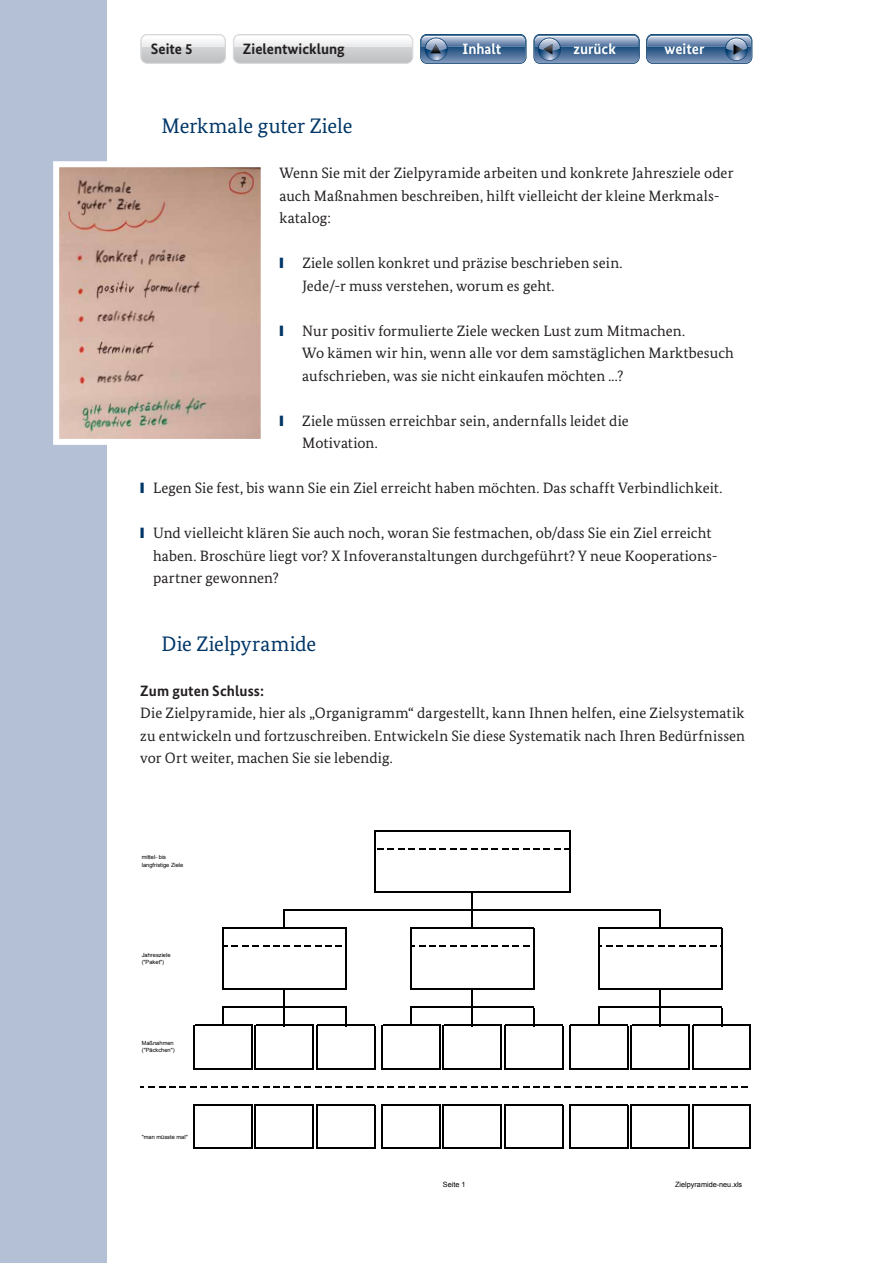
<style>
.page{position:relative;width:893px;height:1263px;background:#fff}
.page>*{position:absolute;margin:0;border:0;box-sizing:border-box;transform-origin:0 0}
.t1{font:21px "Bundes Serif";letter-spacing:-.005em;color:#003667}
.t2{font:15px/22.5px "Bundes Serif";letter-spacing:.005em;color:#231f20}
.t3{font:700 15px "Bundes Sans";color:#231f20}
.t4{font:700 15px "Bundes Sans";color:#fff}
.t5{font:7.35px "Arial";color:#000}
.t6{font:5.7px/7.4px "Arial";color:#000}
.s1{color:#003667}
</style>
<div class="page">
<div style="left:0;top:0;width:106px;height:1263px;background:#b3c0d6"></div>
<svg style="left:140px;top:34px;width:86px;height:30px;background:#d4d5d7"></svg>
<img style="left:142px;top:36px;width:82px;height:6px">
<svg style="left:233px;top:34px;width:180px;height:30px"></svg>
<svg style="left:420px;top:34px;width:107px;height:30px;background:#6785a8"></svg>
<svg style="left:533px;top:34px;width:107px;height:30px;background:#6785a8"></svg>
<svg style="left:646px;top:34px;width:106px;height:30px;background:#6684a7"></svg>
<svg style="left:53px;top:158px;width:208px;height:290px;background:#ccafa1"></svg>
<hr style="left:224px;top:927px;width:122px;height:2px;background:#000">
<hr style="left:411px;top:927px;width:123px;height:2px;background:#000">
<svg style="left:224px;top:945px;width:118px;height:2px"></svg>
<svg style="left:411px;top:945px;width:118px;height:2px"></svg>
<svg style="left:284px;top:909px;width:1px;height:18px"></svg>
<hr style="left:224px;top:989px;width:122px;height:1px;background:#000">
<hr style="left:471px;top:893px;width:2px;height:36px;background:#000">
<hr style="left:411px;top:989px;width:123px;height:1px;background:#000">
<svg style="left:659px;top:911px;width:2px;height:16px"></svg>
<hr style="left:222px;top:927px;width:2px;height:63px;background:#000">
<hr style="left:345px;top:929px;width:1px;height:61px;background:#000">
<hr style="left:224px;top:1007px;width:122px;height:1px;background:#000">
<hr style="left:410px;top:927px;width:1px;height:63px;background:#000">
<hr style="left:533px;top:929px;width:1px;height:61px;background:#000">
<hr style="left:411px;top:1007px;width:123px;height:1px;background:#000">
<hr style="left:598px;top:927px;width:1px;height:63px;background:#000">
<hr style="left:721px;top:929px;width:1px;height:61px;background:#000">
<hr style="left:195px;top:1025px;width:57px;height:1px;background:#000">
<hr style="left:256px;top:1025px;width:58px;height:1px;background:#000">
<hr style="left:374px;top:830px;width:1px;height:63px;background:#000">
<hr style="left:318px;top:1025px;width:57px;height:1px;background:#000">
<hr style="left:383px;top:1025px;width:57px;height:1px;background:#000">
<hr style="left:444px;top:1025px;width:58px;height:1px;background:#000">
<hr style="left:505px;top:1025px;width:58px;height:1px;background:#000">
<hr style="left:569px;top:831px;width:1px;height:62px;background:#000">
<hr style="left:570px;top:1025px;width:58px;height:1px;background:#000">
<hr style="left:632px;top:1025px;width:58px;height:1px;background:#000">
<hr style="left:195px;top:1068px;width:57px;height:1px;background:#000">
<hr style="left:256px;top:1068px;width:58px;height:1px;background:#000">
<hr style="left:318px;top:1068px;width:57px;height:1px;background:#000">
<hr style="left:383px;top:1068px;width:57px;height:1px;background:#000">
<hr style="left:444px;top:1068px;width:58px;height:1px;background:#000">
<hr style="left:505px;top:1068px;width:58px;height:1px;background:#000">
<hr style="left:570px;top:1068px;width:58px;height:1px;background:#000">
<hr style="left:632px;top:1068px;width:58px;height:1px;background:#000">
<hr style="left:193px;top:1025px;width:2px;height:44px;background:#000">
<hr style="left:251px;top:1026px;width:1px;height:43px;background:#000">
<hr style="left:195px;top:1104px;width:57px;height:1px;background:#000">
<hr style="left:255px;top:1025px;width:1px;height:44px;background:#000">
<hr style="left:313px;top:1026px;width:1px;height:43px;background:#000">
<hr style="left:256px;top:1104px;width:58px;height:1px;background:#000">
<hr style="left:316px;top:1025px;width:2px;height:44px;background:#000">
<hr style="left:374px;top:1026px;width:1px;height:43px;background:#000">
<hr style="left:318px;top:1104px;width:57px;height:1px;background:#000">
<hr style="left:381px;top:1025px;width:2px;height:44px;background:#000">
<hr style="left:439px;top:1026px;width:1px;height:43px;background:#000">
<hr style="left:383px;top:1104px;width:57px;height:1px;background:#000">
<hr style="left:443px;top:1025px;width:1px;height:44px;background:#000">
<hr style="left:500px;top:1026px;width:2px;height:43px;background:#000">
<hr style="left:444px;top:1104px;width:58px;height:1px;background:#000">
<hr style="left:504px;top:1025px;width:1px;height:44px;background:#000">
<hr style="left:562px;top:1026px;width:1px;height:43px;background:#000">
<hr style="left:505px;top:1104px;width:58px;height:1px;background:#000">
<hr style="left:569px;top:1025px;width:1px;height:44px;background:#000">
<hr style="left:627px;top:1026px;width:1px;height:43px;background:#000">
<hr style="left:570px;top:1104px;width:58px;height:1px;background:#000">
<hr style="left:630px;top:1025px;width:2px;height:44px;background:#000">
<hr style="left:688px;top:1026px;width:2px;height:43px;background:#000">
<hr style="left:632px;top:1104px;width:58px;height:1px;background:#000">
<hr style="left:692px;top:1025px;width:1px;height:44px;background:#000">
<hr style="left:750px;top:1026px;width:1px;height:43px;background:#000">
<hr style="left:195px;top:1147px;width:57px;height:2px;background:#000">
<hr style="left:256px;top:1147px;width:58px;height:2px;background:#000">
<hr style="left:318px;top:1147px;width:57px;height:2px;background:#000">
<hr style="left:383px;top:1147px;width:57px;height:2px;background:#000">
<hr style="left:444px;top:1147px;width:58px;height:2px;background:#000">
<hr style="left:505px;top:1147px;width:58px;height:2px;background:#000">
<hr style="left:570px;top:1147px;width:58px;height:2px;background:#000">
<hr style="left:632px;top:1147px;width:58px;height:2px;background:#000">
<hr style="left:374px;top:1105px;width:1px;height:44px;background:#000">
<hr style="left:569px;top:1104px;width:1px;height:45px;background:#000">
<hr style="left:471px;top:990px;width:2px;height:36px;background:#000">
<hr style="left:284px;top:990px;width:1px;height:36px;background:#000">
<hr style="left:659px;top:990px;width:2px;height:36px;background:#000">
<svg style="left:222px;top:1007px;width:2px;height:18px"></svg>
<svg style="left:345px;top:1008px;width:1px;height:17px"></svg>
<svg style="left:410px;top:1007px;width:1px;height:18px"></svg>
<svg style="left:533px;top:1008px;width:1px;height:17px"></svg>
<svg style="left:598px;top:1007px;width:1px;height:18px"></svg>
<svg style="left:721px;top:1008px;width:1px;height:17px"></svg>
<hr style="left:193px;top:1104px;width:2px;height:45px;background:#000">
<hr style="left:251px;top:1105px;width:1px;height:44px;background:#000">
<hr style="left:255px;top:1104px;width:1px;height:45px;background:#000">
<hr style="left:313px;top:1105px;width:1px;height:44px;background:#000">
<hr style="left:316px;top:1104px;width:2px;height:45px;background:#000">
<hr style="left:381px;top:1104px;width:2px;height:45px;background:#000">
<hr style="left:439px;top:1105px;width:1px;height:44px;background:#000">
<hr style="left:443px;top:1104px;width:1px;height:45px;background:#000">
<hr style="left:500px;top:1105px;width:2px;height:44px;background:#000">
<hr style="left:504px;top:1104px;width:1px;height:45px;background:#000">
<hr style="left:562px;top:1105px;width:1px;height:44px;background:#000">
<hr style="left:627px;top:1105px;width:1px;height:44px;background:#000">
<hr style="left:630px;top:1104px;width:2px;height:45px;background:#000">
<hr style="left:688px;top:1105px;width:2px;height:44px;background:#000">
<hr style="left:692px;top:1104px;width:1px;height:45px;background:#000">
<hr style="left:750px;top:1105px;width:1px;height:44px;background:#000">
<hr style="left:375px;top:830px;width:195px;height:1px;background:#000">
<svg style="left:377px;top:848px;width:192px;height:1px"></svg>
<hr style="left:375px;top:891px;width:195px;height:2px;background:#000">
<hr style="left:285px;top:909px;width:376px;height:2px;background:#000">
<hr style="left:599px;top:927px;width:123px;height:2px;background:#000">
<svg style="left:599px;top:945px;width:122px;height:2px"></svg>
<hr style="left:599px;top:989px;width:123px;height:1px;background:#000">
<hr style="left:599px;top:1007px;width:123px;height:1px;background:#000">
<hr style="left:693px;top:1025px;width:58px;height:1px;background:#000">
<hr style="left:693px;top:1068px;width:58px;height:1px;background:#000">
<svg style="left:141px;top:1086px;width:607px;height:1px"></svg>
<hr style="left:693px;top:1104px;width:58px;height:1px;background:#000">
<hr style="left:693px;top:1147px;width:58px;height:2px;background:#000">
<p class="t3" style="left:151px;top:40px;width:43px">Seite 5</p>
<p class="t3" style="left:243px;top:40px;width:103px">Zielentwicklung</p>
<p class="t4" style="left:463px;top:40px;width:40px">Inhalt</p>
<p class="t4" style="left:573px;top:40px;width:44px">zurück</p>
<p class="t4" style="left:665px;top:40px;width:41px">weiter</p>
<h1 class="t1" style="left:162px;top:113px;width:192px">Merkmale guter Ziele</h1>
<p class="t2" style="left:279px;top:162px;width:455px">Wenn Sie mit der Zielpyramide arbeiten und konkrete Jahresziele oder auch Maßnahmen beschreiben, hilft vielleicht der kleine Merkmals&shy;katalog:</p>
<p class="t2" style="left:302px;top:252px;width:322px;text-indent:-23px"><span class="s1">❙</span> Ziele sollen konkret und präzise beschrieben sein.<br>Jede/-r muss verstehen, worum es geht.</p>
<p class="t2" style="left:302px;top:319px;width:433px;text-indent:-23px"><span class="s1">❙</span> Nur positiv formulierte Ziele wecken Lust zum Mitmachen.<br>Wo kämen wir hin, wenn alle vor dem samstäglichen Marktbesuch aufschrieben, was sie nicht einkaufen möchten ...?</p>
<p class="t2" style="left:302px;top:409px;width:328px;text-indent:-23px"><span class="s1">❙</span> Ziele müssen erreichbar sein, andernfalls leidet die<br>Motivation.</p>
<p class="t2" style="left:140px;top:477px;width:584px"><span class="s1">❙</span> Legen Sie fest, bis wann Sie ein Ziel erreicht haben möchten. Das schafft Verbindlichkeit.</p>
<p class="t2" style="left:153px;top:522px;width:564px;text-indent:-13px"><span class="s1">❙</span> Und vielleicht klären Sie auch noch, woran Sie festmachen, ob/dass Sie ein Ziel erreicht haben. Broschüre liegt vor? X Infoveranstaltungen durchgeführt? Y neue Kooperations&shy;partner gewonnen?</p>
<h1 class="t1" style="left:162px;top:631px;width:156px">Die Zielpyramide</h1>
<p class="t3" style="left:140px;top:681px;width:125px">Zum guten Schluss:</p>
<p class="t2" style="left:140px;top:702px;width:606px;text-align:justify">Die Zielpyramide, hier als „Organigramm“ dargestellt, kann Ihnen helfen, eine Zielsystematik zu entwickeln und fortzuschreiben. Entwickeln Sie diese Systematik nach Ihren Bedürfnissen vor Ort weiter, machen Sie sie lebendig.</p>
<p class="t6" style="left:142px;top:854px;width:43px">mittel- bis langfristige Ziele</p>
<p class="t6" style="left:142px;top:951px;width:30px">Jahresziele ("Paket")</p>
<p class="t6" style="left:142px;top:1039px;width:35px">Maßnahmen ("Päckchen")</p>
<p class="t6" style="left:142px;top:1134px;width:48px">"man müsste mal"</p>
<p class="t5" style="left:443px;top:1179px;width:24px">Seite 1</p>
<p class="t5" style="left:675px;top:1179px;width:69px">Zielpyramide-neu.xls</p>
</div>
